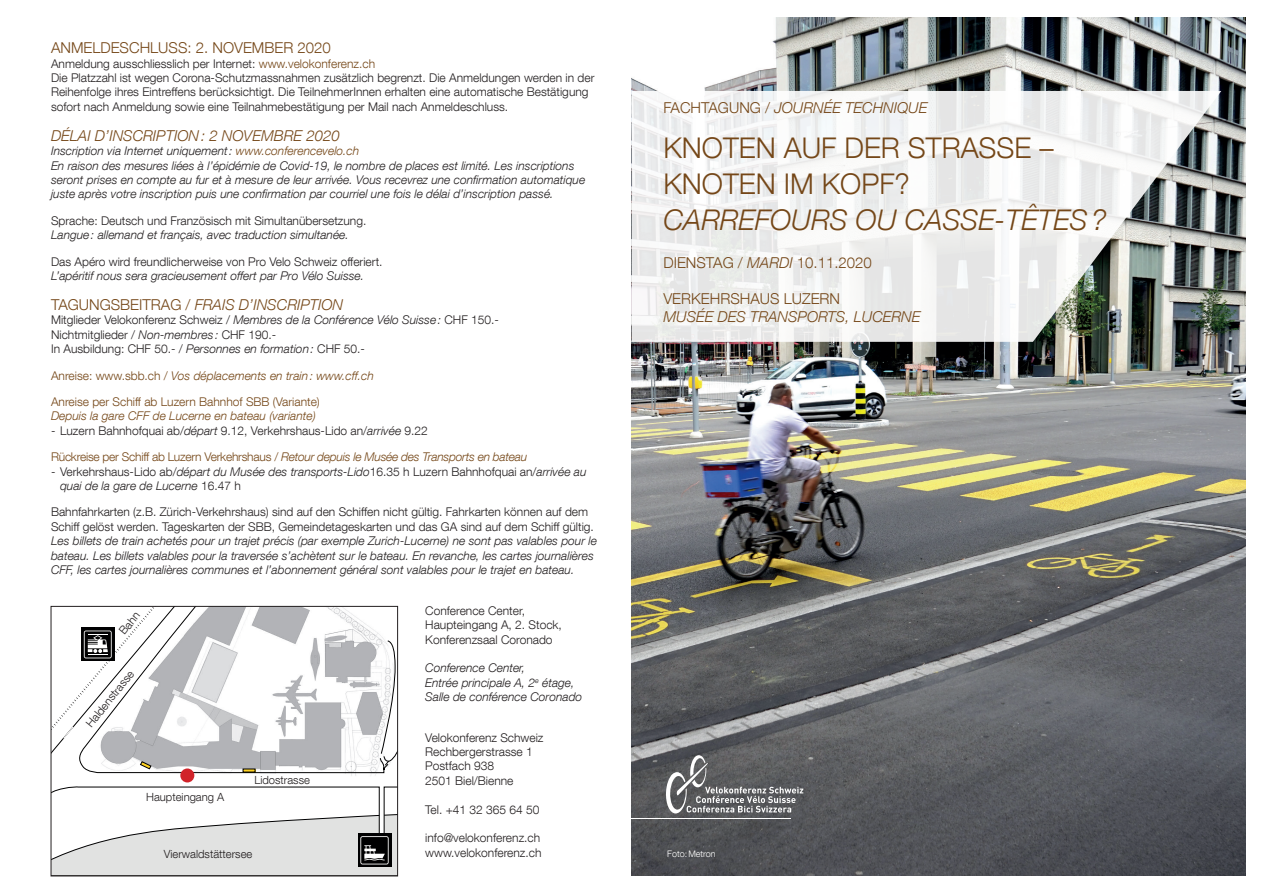
<style>
.page{position:relative;width:1263px;height:893px;background:#fff}
.page>*{position:absolute;margin:0;border:0;box-sizing:border-box;transform-origin:0 0}
.t1{font:300 28.5px/36px "Helvetica Neue LT Com";color:#754718}
.t2{font:italic 300 28.5px "Helvetica Neue LT Com";color:#754718}
.t3{font:italic 300 15px "Helvetica Neue LT Com";color:#754718}
.t4{font:300 15px "Helvetica Neue LT Com";color:#754718}
.t5{font:300 12px/14.4px "Helvetica Neue LT Com";color:#231f20}
.t6{font:italic 300 12px/14.4px "Helvetica Neue LT Com";color:#231f20}
.t7{font:300 12px/26.4px "Helvetica Neue LT Com";color:#754718}
.t8{font:italic 300 12px "Helvetica Neue LT Com";color:#754718}
.t9{font:300 11.25px "Helvetica Neue LT Com";color:#231f20}
.t10{font:300 9px "Helvetica Neue LT Com";color:#fff}
.s1{color:#754718}
.s2{font-style:normal}
.s3{font-style:italic}
.s4{font-style:italic;color:#754718}
</style>
<div class="page">
<img style="left:631px;top:17px;width:615px;height:859px">
<svg style="left:665px;top:755px;width:138px;height:59px;background:#727274"></svg>
<hr style="left:631px;top:818px;width:160px;height:1px;background:#fff">
<svg style="left:92px;top:608px;width:293px;height:175px"></svg>
<svg style="left:380px;top:640px;width:16px;height:130px"></svg>
<svg style="left:51px;top:606px;width:221px;height:166px"></svg>
<svg style="left:51px;top:786px;width:347px;height:90px"></svg>
<div style="left:180px;top:768px;width:14px;height:14px;background:#d1232a;border-radius:50%"></div>
<svg style="left:631px;top:91px;width:590px;height:251px"></svg>
<p class="t4" style="left:51px;top:39px;width:281px">ANMELDESCHLUSS: 2. NOVEMBER 2020</p>
<p class="t5" style="left:51px;top:56px;width:545px">Anmeldung ausschliesslich per Internet: <span class="s1">www.velokonferenz.ch<br></span>Die Platzzahl ist wegen Corona-Schutzmassnahmen zusätzlich begrenzt. Die Anmeldungen werden in der Reihenfolge ihres Eintreffens berücksichtigt. Die TeilnehmerInnen erhalten eine automatische Bestätigung sofort nach Anmeldung sowie eine Teilnahmebestätigung per Mail nach Anmeldeschluss.</p>
<p class="t3" style="left:51px;top:126px;width:290px">DÉLAI D’INSCRIPTION: 2 NOVEMBRE 2020</p>
<p class="t6" style="left:51px;top:144px;width:536px">Inscription via Internet uniquement: <span class="s1">www.conferencevelo.ch<br></span>En raison des mesures liées à l’épidémie de Covid-19, le nombre de places est limité. Les inscriptions seront prises en compte au fur et à mesure de leur arrivée. Vous recevrez une confirmation automatique juste après votre inscription puis une confirmation par courriel une fois le délai d’inscription passé.</p>
<p class="t5" style="left:51px;top:213px;width:317px">Sprache: Deutsch und Französisch mit Simultanübersetzung.</p>
<p class="t6" style="left:51px;top:228px;width:299px">Langue: allemand et français, avec traduction simultanée.</p>
<p class="t5" style="left:51px;top:254px;width:333px">Das Apéro wird freundlicherweise von Pro Velo Schweiz offeriert.</p>
<p class="t6" style="left:51px;top:268px;width:315px">L’apéritif nous sera gracieusement offert par Pro Vélo Suisse.</p>
<p class="t3" style="left:51px;top:296px;width:294px"><span class="s2">TAGUNGSBEITRAG /</span> FRAIS D’INSCRIPTION</p>
<p class="t5" style="left:51px;top:313px;width:449px">Mitglieder Velokonferenz Schweiz / <span class="s3">Membres de la Conférence Vélo Suisse:</span> CHF 150.-<br>Nichtmitglieder / <span class="s3">Non-membres :</span> CHF 190.-<br>In Ausbildung: CHF 50.- / <span class="s3">Personnes en formation:</span> CHF 50.-</p>
<p class="t7" style="left:51px;top:362px;width:324px">Anreise: www.sbb.ch / <span class="s3">Vos déplacements en train: www.cff.ch<br></span>Anreise per Schiff ab Luzern Bahnhof SBB (Variante)</p>
<p class="t8" style="left:51px;top:409px;width:266px">Depuis la gare CFF de Lucerne en bateau (variante)</p>
<p class="t5" style="left:51px;top:417px;width:478px;line-height:26.4px">- Luzern Bahnhofquai ab/<span class="s3">départ</span> 9.12, Verkehrshaus-Lido an/<span class="s3">arrivée</span> 9.22<br><span class="s1">Rückreise per Schiff ab Luzern Verkehrshaus /</span> <span class="s4">Retour depuis le Musée des Transports en bateau</span></p>
<p class="t6" style="left:60px;top:464px;width:528px;text-indent:-9px"><span class="s2">- Verkehrshaus-Lido ab/</span>départ du Musée des transports-Lido<span class="s2">16.35 h Luzern Bahnhofquai an/</span>arrivée au quai de la gare de Lucerne <span class="s2">16.47 h</span></p>
<p class="t5" style="left:51px;top:505px;width:544px">Bahnfahrkarten (z.B. Zürich-Verkehrshaus) sind auf den Schiffen nicht gültig. Fahrkarten können auf dem<br>Schiff gelöst werden. Tageskarten der SBB, Gemeindetageskarten und das GA sind auf dem Schiff gültig.</p>
<p class="t6" style="left:51px;top:534px;width:547px">Les billets de train achetés pour un trajet précis (par exemple Zurich-Lucerne) ne sont pas valables pour le bateau. Les billets valables pour la traversée s’achètent sur le bateau. En revanche, les cartes journalières<br>CFF, les cartes journalières communes et l’abonnement général sont valables pour le trajet en bateau.</p>
<p class="t9" style="left:116px;top:628px;width:27px;rotate:-51deg">Bahn</p>
<p class="t9" style="left:83px;top:721px;width:70px;rotate:-51deg">Haldenstrasse</p>
<p class="t9" style="left:146px;top:790px;width:80px">Haupteingang A</p>
<p class="t9" style="left:254px;top:773px;width:57px">Lidostrasse</p>
<p class="t9" style="left:164px;top:847px;width:90px">Vierwaldstättersee</p>
<p class="t5" style="left:425px;top:603px;width:138px">Conference Center,<br>Haupteingang A, 2. Stock,<br>Konferenzsaal Coronado</p>
<p class="t6" style="left:425px;top:661px;width:158px">Conference Center,<br>Entrée principale A, 2<sup>e</sup> étage,<br>Salle de conférence Coronado</p>
<p class="t5" style="left:425px;top:730px;width:120px">Velokonferenz Schweiz<br>Rechbergerstrasse 1<br>Postfach 938<br>2501 Biel/Bienne</p>
<p class="t5" style="left:425px;top:802px;width:116px">Tel. +41 32 365 64 50</p>
<p class="t5" style="left:425px;top:831px;width:118px">info@velokonferenz.ch www.velokonferenz.ch</p>
<p class="t3" style="left:663px;top:98px;width:266px"><span class="s2">FACHTAGUNG /</span> JOURNÉE TECHNIQUE</p>
<h1 class="t1" style="left:663px;top:129px;width:392px">KNOTEN AUF DER STRASSE –<br>KNOTEN IM KOPF?</h1>
<h1 class="t2" style="left:663px;top:202px;width:445px">CARREFOURS OU CASSE-TÊTES?</h1>
<p class="t4" style="left:663px;top:253px;width:210px">DIENSTAG / <span class="s3">MARDI</span> 10.11.2020</p>
<p class="t4" style="left:663px;top:289px;width:178px">VERKEHRSHAUS LUZERN</p>
<p class="t3" style="left:663px;top:307px;width:259px">MUSÉE DES TRANSPORTS, LUCERNE</p>
<p class="t10" style="left:667px;top:848px;width:50px">Foto:Metron</p>
</div>
